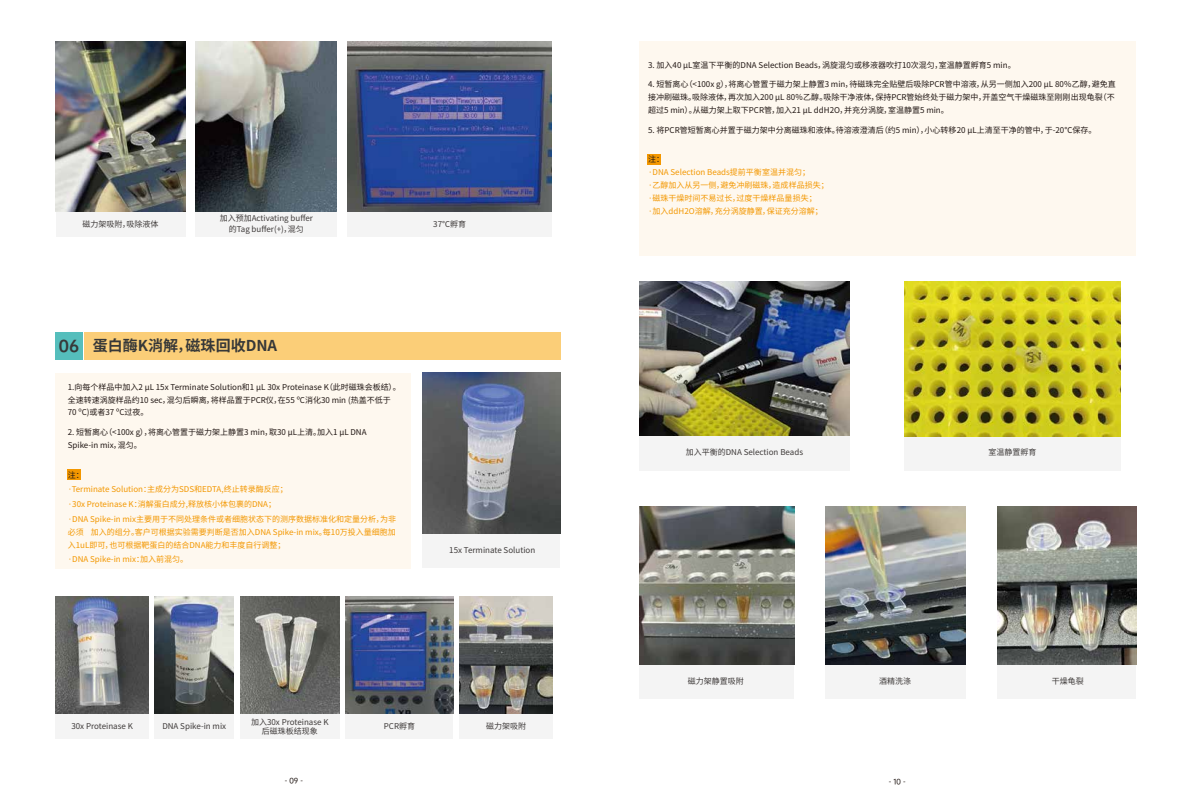
<style>
.page{position:relative;width:1191px;height:808px;background:#fff}
.page>*{position:absolute;margin:0;border:0;box-sizing:border-box;transform-origin:0 0}
.t1{font:700 15px "Source Han Sans TC";color:#373838}
.t2{font:8px/12.8px "Source Han Sans CN";color:#221815}
.t3{font:8px/12.8px "Source Han Sans CN";color:#f39700}
.t4{font:8px/8.8px "Source Han Sans CN";color:#3e3a39;text-align:center}
.t5{font:7px "OPPO Sans M";color:#221815}
.s1{font-family:"OPPO Sans H";font-weight:400}
.s2{font-family:"Source Han Sans CN";font-weight:500}
</style>
<div class="page">
<div style="left:639px;top:41px;width:496px;height:215px;background:#fef8ef"></div>
<div style="left:647px;top:154px;width:14px;height:11px;background:#f39700"></div>
<div style="left:55px;top:373px;width:356px;height:195px;background:#fef8ef"></div>
<div style="left:67px;top:469px;width:14px;height:11px;background:#f39700"></div>
<div style="left:84px;top:332px;width:476px;height:27px;background:#fbce78"></div>
<div style="left:56px;top:211px;width:129px;height:26px;background:#f4f4f4"></div>
<div style="left:423px;top:533px;width:137px;height:35px;background:#f4f4f4"></div>
<div style="left:639px;top:436px;width:210px;height:35px;background:#f4f4f4"></div>
<div style="left:639px;top:664px;width:155px;height:35px;background:#f4f4f4"></div>
<div style="left:825px;top:664px;width:140px;height:35px;background:#f4f4f4"></div>
<div style="left:997px;top:664px;width:139px;height:35px;background:#f4f4f4"></div>
<div style="left:904px;top:436px;width:216px;height:35px;background:#f4f4f4"></div>
<div style="left:55px;top:713px;width:94px;height:26px;background:#f4f4f4"></div>
<div style="left:155px;top:713px;width:79px;height:26px;background:#f4f4f4"></div>
<div style="left:240px;top:713px;width:99px;height:26px;background:#f4f4f4"></div>
<div style="left:345px;top:713px;width:108px;height:26px;background:#f4f4f4"></div>
<div style="left:459px;top:713px;width:94px;height:26px;background:#f4f4f4"></div>
<div style="left:196px;top:211px;width:141px;height:26px;background:#f4f4f4"></div>
<div style="left:348px;top:211px;width:204px;height:26px;background:#f4f4f4"></div>
<img style="left:56px;top:42px;width:129px;height:169px">
<img style="left:196px;top:42px;width:141px;height:169px">
<img style="left:348px;top:42px;width:204px;height:169px">
<img style="left:423px;top:373px;width:137px;height:160px">
<img style="left:55px;top:597px;width:94px;height:116px">
<img style="left:155px;top:597px;width:79px;height:116px">
<img style="left:240px;top:597px;width:99px;height:116px">
<img style="left:345px;top:597px;width:108px;height:116px">
<img style="left:459px;top:597px;width:94px;height:116px">
<img style="left:639px;top:282px;width:210px;height:154px">
<img style="left:904px;top:282px;width:216px;height:155px">
<img style="left:639px;top:506px;width:155px;height:158px">
<img style="left:825px;top:506px;width:140px;height:158px">
<img style="left:997px;top:506px;width:139px;height:158px">
<div style="left:55px;top:332px;width:28px;height:27px;background:#55bebc"></div>
<p class="t4" style="left:83px;top:220px;width:77px">磁力架吸附，吸除液体</p>
<p class="t4" style="left:220px;top:213px;width:95px;line-height:10.8px">加入预加Activating buffer的Tag buffer(+)，混匀</p>
<p class="t4" style="left:433px;top:220px;width:34px">37℃孵育</p>
<h1 class="t1" style="left:59px;top:337px;width:220px"><span class="s1">06</span> 蛋白酶K消解<span class="s2">，</span>磁珠回收DNA</h1>
<p class="t2" style="left:68px;top:381px;width:335px">1.向每个样品中加入2 μL 15x Terminate Solution和1 μL 30x Proteinase K（此时磁珠会板结）。全速转速涡旋样品约10 sec，混匀后瞬离，将样品置于PCR仪，在55 ºC消化30 min (热盖不低于<br>70 ºC)或者37 ºC过夜。</p>
<p class="t2" style="left:68px;top:426px;width:300px">2. 短暂离心（&lt;100x g），将离心管置于磁力架上静置3 min，取30 μL上清。加入1 μL DNA<br>Spike-in mix，混匀。</p>
<p class="t2" style="left:68px;top:468px;width:17px">注：</p>
<p class="t3" style="left:68px;top:482px;width:330px;line-height:14.8px">·Terminate Solution：主成分为SDS和EDTA,终止转录酶反应；<br>·30x Proteinase K：消解蛋白成分,释放核小体包裹的DNA；<br>·DNA Spike-in mix主要用于不同处理条件或者细胞状态下的测序数据标准化和定量分析，为非</p>
<p class="t3" style="left:68px;top:526px;width:329px">必须 加入的组分。客户可根据实验需要判断是否加入DNA Spike-in mix。每10万投入量细胞加入1uL即可，也可根据靶蛋白的结合DNA能力和丰度自行调整；</p>
<p class="t3" style="left:68px;top:553px;width:122px">·DNA Spike-in mix：加入前混匀。</p>
<p class="t4" style="left:449px;top:545px;width:88px">15x Terminate Solution</p>
<p class="t4" style="left:71px;top:722px;width:63px">30x Proteinase K</p>
<p class="t4" style="left:162px;top:722px;width:65px">DNA Spike-in mix</p>
<p class="t4" style="left:251px;top:718px;width:79px">加入30x Proteinase K后磁珠板结现象</p>
<p class="t4" style="left:384px;top:722px;width:33px">PCR孵育</p>
<p class="t4" style="left:486px;top:722px;width:41px">磁力架吸附</p>
<p class="t2" style="left:648px;top:58px;width:369px">3. 加入40 μL室温下平衡的DNA Selection Beads，涡旋混匀或移液器吹打10次混匀，室温静置孵育5 min。</p>
<p class="t2" style="left:648px;top:78px;width:469px">4. 短暂离心（&lt;100x g），将离心管置于磁力架上静置3 min，待磁珠完全贴壁后吸除PCR管中溶液，从另一侧加入200 μL 80％乙醇，避免直接冲刷磁珠。吸除液体，再次加入200 μL 80％乙醇。吸除干净液体，保持PCR管始终处于磁力架中，开盖空气干燥磁珠至刚刚出现龟裂（不超过5 min）。从磁力架上取下PCR管，加入21 μL ddH2O，并充分涡旋，室温静置5 min。</p>
<p class="t2" style="left:648px;top:124px;width:450px">5. 将PCR管短暂离心并置于磁力架中分离磁珠和液体。待溶液澄清后（约5 min），小心转移20 μL上清至干净的管中，于-20℃保存。</p>
<p class="t2" style="left:648px;top:153px;width:17px">注：</p>
<p class="t3" style="left:648px;top:166px;width:182px">·DNA Selection Beads提前平衡室温并混匀；<br>·乙醇加入从另一侧，避免冲刷磁珠，造成样品损失；·磁珠干燥时间不易过长，过度干燥样品量损失；<br>·加入ddH2O溶解，充分涡旋静置，保证充分溶解；</p>
<p class="t4" style="left:685px;top:448px;width:119px">加入平衡的DNA Selection Beads</p>
<p class="t4" style="left:988px;top:448px;width:49px">室温静置孵育</p>
<p class="t4" style="left:688px;top:676px;width:57px">磁力架静置吸附</p>
<p class="t4" style="left:879px;top:676px;width:33px">酒精洗涤</p>
<p class="t4" style="left:1051px;top:676px;width:33px">干燥龟裂</p>
<p class="t5" style="left:285px;top:775px;width:20px">- 09 -</p>
<p class="t5" style="left:888px;top:775px;width:18px">- 10 -</p>
</div>
